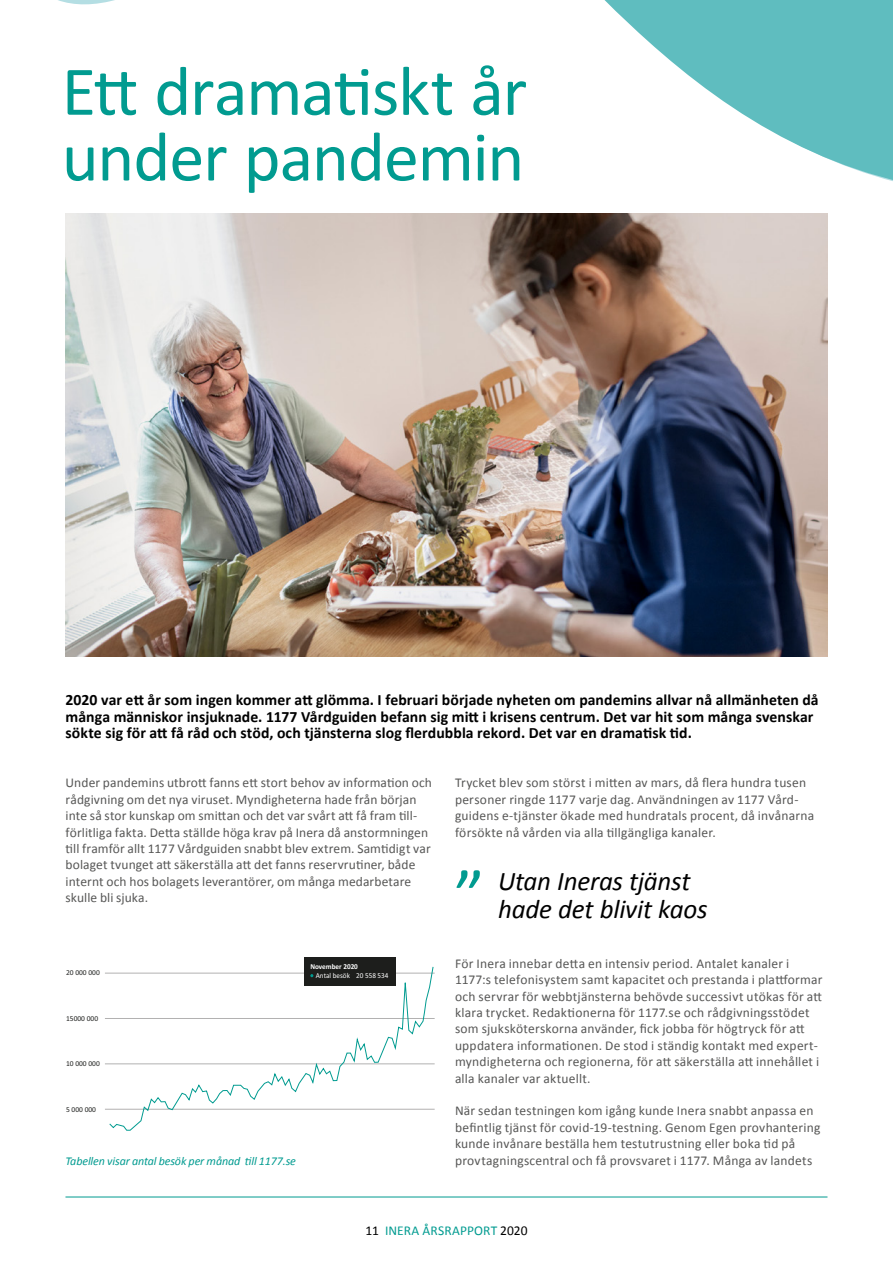
<style>
.page{position:relative;width:893px;height:1263px;background:#fff}
.page>*{position:absolute;margin:0;border:0;box-sizing:border-box;transform-origin:0 0}
.t1{font:70.5px/65.7px "Calibri";letter-spacing:-.02em;color:#019b90}
.t2{font:italic 27px/28.5px "Calibri";letter-spacing:-.01em;color:#000}
.t3{font:700 15.75px/16.4px "Calibri";letter-spacing:.005em;color:#000}
.t4{font:13.5px/16.4px "Calibri";letter-spacing:.015em;color:#575756}
.t5{font:13.5px "Calibri";letter-spacing:.01em;color:#019b90}
.t6{font:italic 12px "Calibri";letter-spacing:-.01em;color:#019b90}
.t7{font:7.5px "Calibri";color:#1d1e1c}
.t8{font:7.5px "Calibri";color:#fff;scale:.96 1}
.t9{font:700 7.5px "Calibri";color:#fff;scale:.96 1}
.s1{color:#000}
</style>
<div class="page">
<hr style="left:65px;top:1196px;width:762px;height:1px;background:#019b90">
<img style="left:66px;top:274px;width:761px;height:382px">
<hr style="left:105px;top:973px;width:330px;height:1px;background:#b2b1b1">
<div style="left:304px;top:957px;width:92px;height:28px;background:#1d1e1c"></div>
<hr style="left:105px;top:1018px;width:330px;height:1px;background:#b2b1b1">
<hr style="left:105px;top:1063px;width:330px;height:1px;background:#b2b1b1">
<hr style="left:105px;top:1109px;width:330px;height:1px;background:#b2b1b1">
<svg style="left:109px;top:966px;width:325px;height:165px"></svg>
<svg style="left:58px;top:0;width:835px;height:274px"></svg>
<h1 class="t1" style="left:62px;top:55px;width:467px">Ett dramatiskt år under pandemin</h1>
<p class="t3" style="left:66px;top:691px;width:755px">2020 var ett år som ingen kommer att glömma. I februari började nyheten om pandemins allvar nå allmänheten då många människor insjuknade. 1177 Vårdguiden befann sig mitt i krisens centrum. Det var hit som många svenskar sökte sig för att få råd och stöd, och tjänsterna slog flerdubbla rekord. Det var en dramatisk tid.</p>
<p class="t4" style="left:66px;top:774px;width:368px">Under pandemins utbrott fanns ett stort behov av information och rådgivning om det nya viruset. Myndigheterna hade från början inte så stor kunskap om smittan och det var svårt att få fram till&shy;förlitliga fakta. Detta ställde höga krav på Inera då anstormningen till framför allt 1177 Vårdguiden snabbt blev extrem. Samtidigt var bolaget tvunget att säkerställa att det fanns reservrutiner, både internt och hos bolagets leverantörer, om många medarbetare skulle bli sjuka.</p>
<p class="t4" style="left:455px;top:774px;width:361px">Trycket blev som störst i mitten av mars, då flera hundra tusen personer ringde 1177 varje dag. Användningen av 1177 Vård&shy;guidens e-tjänster ökade med hundratals procent, då invånarna försökte nå vården via alla tillgängliga kanaler.</p>
<h1 class="t1" style="left:455px;top:859px;width:31px">”</h1>
<h2 class="t2" style="left:498px;top:865px;width:211px">Utan Ineras tjänst hade det blivit kaos</h2>
<p class="t7" style="left:66px;top:967px;width:35px">20 000 000</p>
<p class="t7" style="left:66px;top:1013px;width:34px">15000 000</p>
<p class="t7" style="left:66px;top:1059px;width:35px">10 000 000</p>
<p class="t7" style="left:66px;top:1105px;width:32px">5 000 000</p>
<p class="t9" style="left:310px;top:962px;width:51px">November 2020</p>
<p class="t8" style="left:316px;top:971px;width:77px">Antal besök 20 558 534</p>
<p class="t6" style="left:66px;top:1153px;width:232px">Tabellen visar antal besök per månad till 1177.se</p>
<p class="t4" style="left:455px;top:954px;width:369px">För Inera innebar detta en intensiv period. Antalet kanaler i 1177:s telefonisystem samt kapacitet och prestanda i plattformar och servrar för webbtjänsterna behövde successivt utökas för att klara trycket. Redaktionerna för 1177.se och rådgivningsstödet som sjuksköterskorna använder, fick jobba för högtryck för att uppdatera informationen. De stod i ständig kontakt med expert&shy;myndigheterna och regionerna, för att säkerställa att innehållet i alla kanaler var aktuellt.</p>
<p class="t4" style="left:455px;top:1102px;width:367px">När sedan testningen kom igång kunde Inera snabbt anpassa en befintlig tjänst för covid-19-testning. Genom Egen provhantering kunde invånare beställa hem testutrustning eller boka tid på provtagningscentral och få provsvaret i 1177. Många av landets</p>
<p class="t5" style="left:365px;top:1222px;width:164px"><span class="s1">11</span> INERA ÅRSRAPPORT <span class="s1">2020</span></p>
</div>
